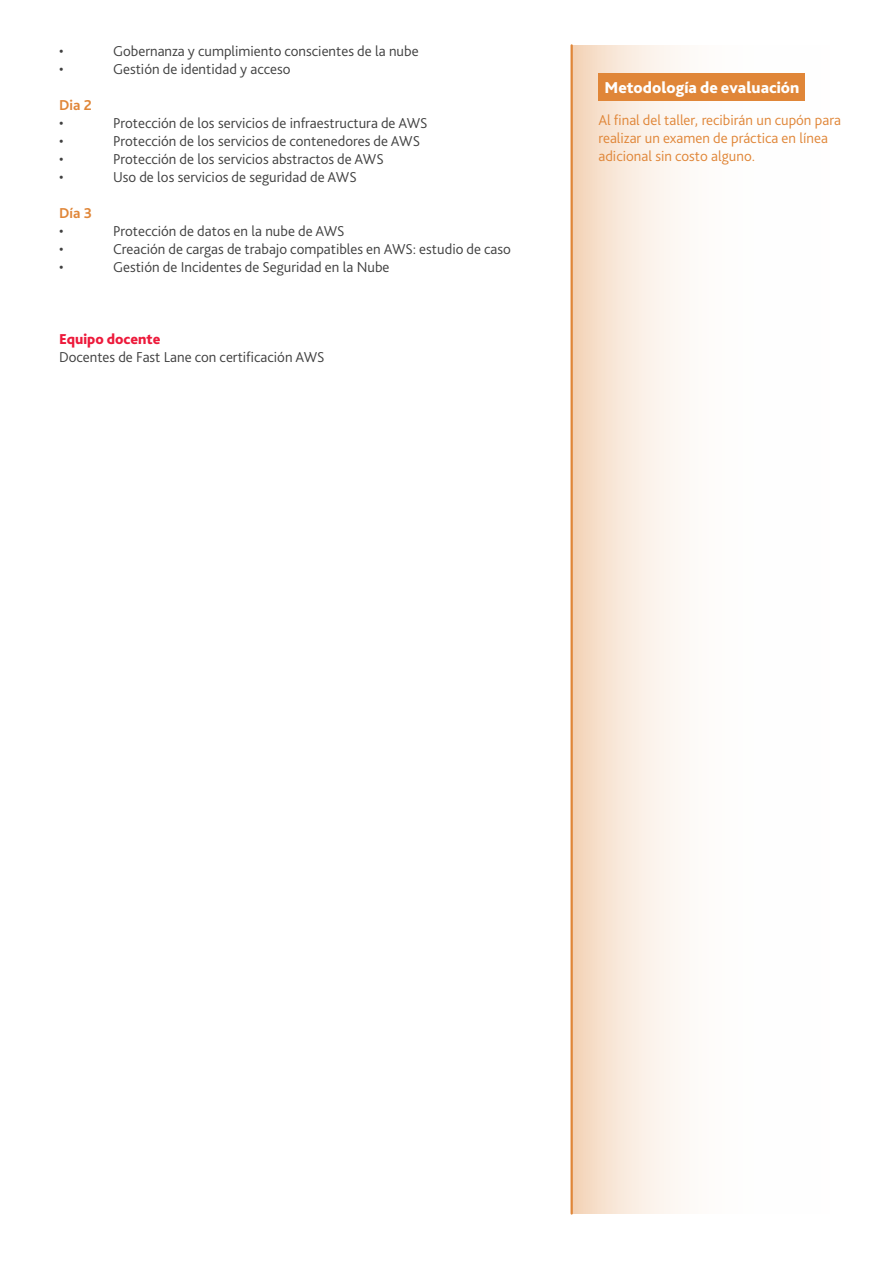
<style>
.page{position:relative;width:893px;height:1263px;background:#fff}
.page>*{position:absolute;margin:0;border:0;box-sizing:border-box;transform-origin:0 0}
.t1{font:800 16.5px "Bliss Pro";color:#fff}
.t2{font:300 15px "Bliss Pro";color:#404040}
.t3{font:300 15px/18px "Bliss Pro";color:#e08638}
.t4{font:800 15px "Bliss Pro";color:#ed1a3b}
.t5{font:700 15px "Bliss Pro";color:#e08638}
</style>
<div class="page">
<svg style="left:573px;top:45px;width:108px;height:1168px"></svg>
<div style="left:598px;top:73px;width:207px;height:28px;background:#e08638"></div>
<hr style="left:570px;top:45px;width:3px;height:1168px;background:#e08638">
<p class="t2" style="left:59px;top:42px;width:6px">•</p>
<p class="t2" style="left:113px;top:42px;width:307px">Gobernanza y cumplimiento conscientes de la nube</p>
<p class="t2" style="left:59px;top:60px;width:6px">•</p>
<p class="t2" style="left:113px;top:60px;width:179px">Gestión de identidad y acceso</p>
<p class="t5" style="left:59px;top:96px;width:34px">Dia 2</p>
<p class="t2" style="left:59px;top:114px;width:6px">•</p>
<p class="t2" style="left:113px;top:114px;width:316px">Protección de los servicios de infraestructura de AWS</p>
<p class="t2" style="left:59px;top:132px;width:6px">•</p>
<p class="t2" style="left:113px;top:132px;width:309px">Protección de los servicios de contenedores de AWS</p>
<p class="t2" style="left:59px;top:150px;width:6px">•</p>
<p class="t2" style="left:113px;top:150px;width:272px">Protección de los servicios abstractos de AWS</p>
<p class="t2" style="left:59px;top:168px;width:6px">•</p>
<p class="t2" style="left:113px;top:168px;width:245px">Uso de los servicios de seguridad de AWS</p>
<p class="t5" style="left:59px;top:204px;width:34px">Día 3</p>
<p class="t2" style="left:59px;top:222px;width:6px">•</p>
<p class="t2" style="left:113px;top:222px;width:233px">Protección de datos en la nube de AWS</p>
<p class="t2" style="left:59px;top:240px;width:6px">•</p>
<p class="t2" style="left:113px;top:240px;width:399px">Creación de cargas de trabajo compatibles en AWS: estudio de caso</p>
<p class="t2" style="left:59px;top:258px;width:6px">•</p>
<p class="t2" style="left:113px;top:258px;width:278px">Gestión de Incidentes de Seguridad en la Nube</p>
<p class="t4" style="left:59px;top:330px;width:103px">Equipo docente</p>
<p class="t2" style="left:59px;top:348px;width:267px">Docentes de Fast Lane con certificación AWS</p>
<p class="t1" style="left:604px;top:78px;width:196px">Metodología de evaluación</p>
<p class="t3" style="left:598px;top:110px;width:244px">Al final del taller, recibirán un cupón para realizar un examen de práctica en línea adicional sin costo alguno.</p>
</div>
